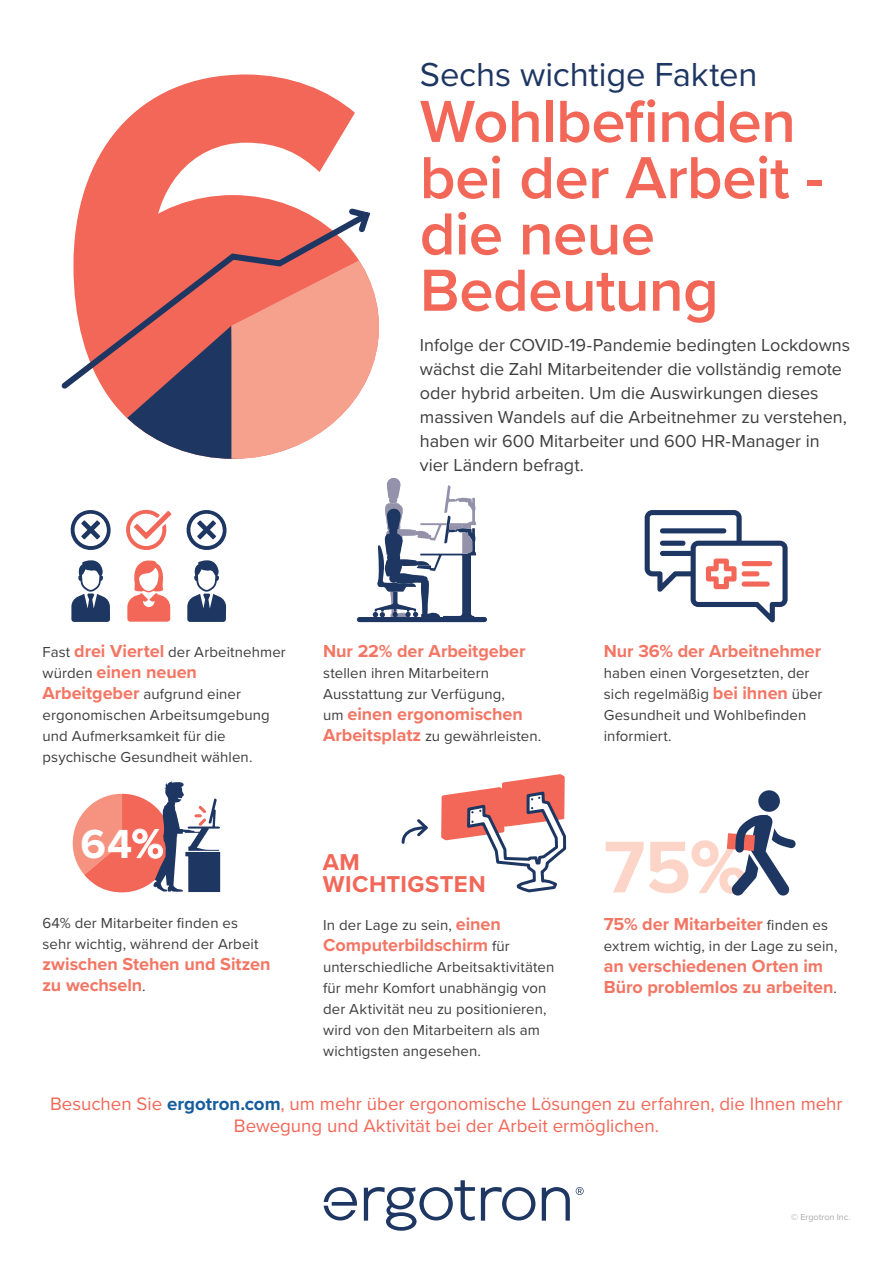
<style>
.page{position:relative;width:893px;height:1263px;background:#fff}
.page>*{position:absolute;margin:0;border:0;box-sizing:border-box;transform-origin:0 0}
.t1{font:700 553.95px "Proxima Nova";color:#f26758}
.t2{font:700 75.9px "Proxima Nova";color:#fcd5c8}
.t3{font:600 61.5px/56.2px "Proxima Nova";letter-spacing:-.01em;color:#f26758}
.t4{font:700 42.15px "Proxima Nova";color:#fff}
.t5{font:34.5px "Proxima Nova";letter-spacing:-.005em;color:#1e3662}
.t6{font:700 23.85px/22.8px "Proxima Nova";letter-spacing:.02em;color:#f26758}
.t7{font:18.75px/22.5px "Proxima Nova";color:#f26758;text-align:center}
.t8{font:18px/24px "Proxima Nova";color:#3e3e3f}
.t9{font:700 18px/21px "Proxima Nova";letter-spacing:-.005em;color:#f37664}
.t10{font:15px/21px "Proxima Nova";letter-spacing:.005em;color:#3e3e3f}
.t11{font:9px "Proxima Nova";color:#a8a9ad}
.s1{font-weight:700;font-size:18px;color:#f37664}
.s2{font-weight:400;font-size:15px;color:#3e3e3f}
.s3{font-weight:700;color:#175d9e}
</style>
<div class="page">
<svg style="left:71px;top:560px;width:39px;height:62px"></svg>
<svg style="left:187px;top:560px;width:39px;height:62px"></svg>
<svg style="left:127px;top:560px;width:43px;height:62px"></svg>
<svg style="left:70px;top:510px;width:41px;height:40px"></svg>
<svg style="left:186px;top:510px;width:41px;height:40px"></svg>
<svg style="left:126px;top:509px;width:45px;height:41px"></svg>
<svg style="left:645px;top:510px;width:143px;height:112px"></svg>
<div style="left:742px;top:561px;width:30px;height:5px;background:#f26758;border-radius:3px"></div>
<div style="left:742px;top:571px;width:17px;height:5px;background:#f26758;border-radius:3px"></div>
<div style="left:742px;top:581px;width:28px;height:6px;background:#f26758;border-radius:3px"></div>
<div style="left:660px;top:528px;width:66px;height:5px;background:#1e3662;border-radius:3px"></div>
<div style="left:660px;top:541px;width:25px;height:5px;background:#1e3662;border-radius:3px"></div>
<svg style="left:123px;top:297px;width:256px;height:162px"></svg>
<svg style="left:372px;top:478px;width:104px;height:139px"></svg>
<div style="left:357px;top:617px;width:130px;height:5px;background:#1e3662;border-radius:3px"></div>
<svg style="left:72px;top:781px;width:148px;height:111px"></svg>
<svg style="left:61px;top:207px;width:314px;height:187px"></svg>
<svg style="left:345px;top:207px;width:29px;height:30px"></svg>
<svg style="left:727px;top:790px;width:69px;height:106px"></svg>
<svg style="left:576px;top:1187px;width:8px;height:8px"></svg>
<svg style="left:568px;top:1193px;width:2px;height:27px"></svg>
<svg style="left:324px;top:1187px;width:33px;height:33px"></svg>
<svg style="left:364px;top:1180px;width:101px;height:51px"></svg>
<svg style="left:401px;top:819px;width:27px;height:25px"></svg>
<svg style="left:465px;top:840px;width:103px;height:381px"></svg>
<svg style="left:441px;top:774px;width:125px;height:117px"></svg>
<h1 class="t1" style="left:55px;top:-148px;width:338px">6</h1>
<h3 class="t5" style="left:420px;top:48px;width:339px">Sechs wichtige Fakten</h3>
<h3 class="t3" style="left:420px;top:92px;width:406px">Wohlbefinden bei der Arbeit - die neue<br>Bedeutung</h3>
<p class="t8" style="left:420px;top:332px;width:432px">Infolge der COVID-19-Pandemie bedingten Lockdowns wächst die Zahl Mitarbeitender die vollständig remote oder hybrid arbeiten. Um die Auswirkungen dieses massiven Wandels auf die Arbeitnehmer zu verstehen, haben wir 600 Mitarbeiter und 600 HR-Manager in vier Ländern befragt.</p>
<p class="t10" style="left:43px;top:641px;width:245px">Fast <span class="s1">drei Viertel</span> der Arbeitnehmer</p>
<p class="t9" style="left:43px;top:661px;width:156px"><span class="s2">würden</span> einen neuen</p>
<p class="t10" style="left:43px;top:683px;width:229px"><span class="s1">Arbeitgeber</span> aufgrund einer ergonomischen Arbeitsumgebung und Aufmerksamkeit für die psychische Gesundheit wählen.</p>
<h3 class="t4" style="left:81px;top:812px;width:85px">64%</h3>
<p class="t10" style="left:43px;top:912px;width:217px">64% der Mitarbeiter finden es sehr wichtig, während der Arbeit</p>
<p class="t9" style="left:43px;top:953px;width:229px">zwischen Stehen und Sitzen zu wechseln<span class="s2">.</span></p>
<p class="t9" style="left:323px;top:640px;width:204px">Nur 22% der Arbeitgeber</p>
<p class="t10" style="left:323px;top:662px;width:183px">stellen ihren Mitarbeitern<br>Ausstattung zur Verfügung,</p>
<p class="t9" style="left:323px;top:703px;width:201px"><span class="s2">um</span> einen ergonomischen</p>
<p class="t10" style="left:323px;top:725px;width:220px"><span class="s1">Arbeitsplatz</span> zu gewährleisten.</p>
<h3 class="t6" style="left:323px;top:850px;width:164px">AM<br>WICHTIGSTEN</h3>
<p class="t10" style="left:323px;top:914px;width:179px">In der Lage zu sein, <span class="s1">einen</span></p>
<p class="t9" style="left:323px;top:934px;width:188px">Computerbildschirm <span class="s2">für</span></p>
<p class="t10" style="left:323px;top:956px;width:233px">unterschiedliche Arbeitsaktivitäten für mehr Komfort unabhängig von der Aktivität neu zu positionieren, wird von den Mitarbeitern als am wichtigsten angesehen.</p>
<p class="t9" style="left:604px;top:640px;width:219px">Nur 36% der Arbeitnehmer</p>
<p class="t10" style="left:604px;top:662px;width:220px">haben einen Vorgesetzten, der sich regelmäßig <span class="s1">bei ihnen</span> über<br>Gesundheit und Wohlbefinden informiert.</p>
<h2 class="t2" style="left:604px;top:810px;width:145px">75%</h2>
<p class="t9" style="left:604px;top:913px;width:226px">75% der Mitarbeiter <span class="s2">finden es</span></p>
<p class="t10" style="left:604px;top:935px;width:235px">extrem wichtig, in der Lage zu sein,</p>
<p class="t9" style="left:604px;top:955px;width:234px">an verschiedenen Orten im<br>Büro problemlos zu arbeiten<span class="s2">.</span></p>
<p class="t7" style="left:50px;top:1091px;width:794px">Besuchen Sie <span class="s3">ergotron.com</span>, um mehr über ergonomische Lösungen zu erfahren, die Ihnen mehr<br>Bewegung und Aktivität bei der Arbeit ermöglichen.</p>
<p class="t11" style="left:791px;top:1211px;width:61px">© Ergotron Inc.</p>
</div>
